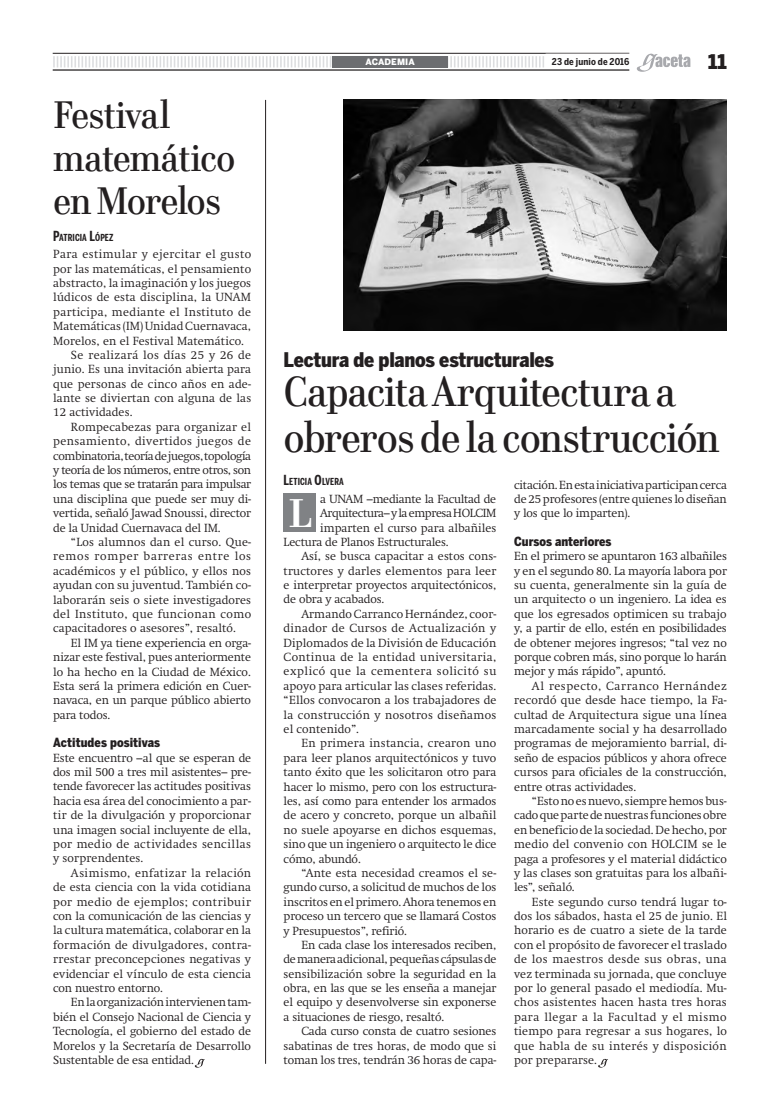
<style>
.page{position:relative;width:780px;height:1117px;background:#fff}
.page>*{position:absolute;margin:0;border:0;box-sizing:border-box;transform-origin:0 0}
._1_0_Cabeza_Secundar{font:500 42.5px/46.8px "Cellini TF";letter-spacing:-.02em;color:#231f20;scale:.95 1}
._3_0_Tex_Cap_3{font:700 40.5px "Cellini TF";color:#fff}
._1_0_Cabeza_Tercera{font:500 38.75px/42.6px "Cellini TF";letter-spacing:-.025em;color:#231f20;scale:.95 1}
._0_0_Balazo{font:900 condensed 20px "Benton Sans";letter-spacing:-.01em;color:#231f20}
.t1{font:900 20px "Benton Sans";color:#231f20}
._3_0_Descanso{font:900 condensed 12.5px "Benton Sans";color:#231f20}
._3_0_Texto{font:300 11.62px/14.4px "Swift";letter-spacing:-.005em;color:#231f20;text-align:justify}
._3_0_Tex_Cap_3-2{font:300 11.62px "Swift";letter-spacing:-.01em;color:#231f20}
._3_0_Tex_Cap_3-3{font:300 11.62px "Swift";letter-spacing:-.03em;color:#231f20}
._4_0_Crédito_nota{font:700 extra-condensed 9.62px "Benton Sans";letter-spacing:.01em;color:#231f20}
.t2{font:700 condensed 9.38px "Benton Sans";letter-spacing:.01em;color:#231f20}
.t3{font:900 8.75px "Benton Sans";letter-spacing:.01em;color:#fff}
.s1{font-size:13.75px}
</style>
<div class="page">
<svg style="left:53px;top:56px;width:491px;height:11px"></svg>
<hr style="left:53px;top:53px;width:576px;height:1px;background:#231f20">
<hr style="left:53px;top:69px;width:576px;height:2px;background:#231f20">
<div style="left:332px;top:56px;width:115px;height:11px;background:#6c6d70"></div>
<svg style="left:636px;top:53px;width:54px;height:19px"></svg>
<svg style="left:598px;top:1058px;width:10px;height:9px"></svg>
<div style="left:283px;top:493px;width:33px;height:38px;background:#808285"></div>
<svg style="left:195px;top:1058px;width:10px;height:9px"></svg>
<hr style="left:265px;top:100px;width:1px;height:963px;background:#231f20">
<img style="left:344px;top:100px;width:382px;height:230px">
<p class="_1_0_Cabeza_Tercera" style="left:53px;top:93px;width:193px">Festival matemático en Morelos</p>
<p class="_4_0_Crédito_nota" style="left:53px;top:231px;width:62px"><span class="s1">P</span>ATRICIA <span class="s1">L</span>ÓPEZ</p>
<p class="_3_0_Texto" style="left:53px;top:247px;width:199px">Para estimular y ejercitar el gusto por las matemáticas, el pensamiento abstracto, la imaginación y los juegos lúdicos de esta disciplina, la UNAM participa, mediante el Instituto de Matemáticas (IM) Unidad Cuernavaca, Morelos, en el Festival Matemático.</p>
<p class="_3_0_Texto" style="left:53px;top:347px;width:199px;text-indent:18px">Se realizará los días 25 y 26 de junio. Es una invitación abierta para que personas de cinco años en ade&shy;lante se diviertan con alguna de las 12 actividades.</p>
<p class="_3_0_Texto" style="left:53px;top:419px;width:199px;text-indent:18px">Rompecabezas para organizar el pensamiento, divertidos juegos de combinatoria, teoría de juegos, topología y teoría de los números, entre otros, son los temas que se tratarán para impulsar una disciplina que puede ser muy di&shy;vertida, señaló Jawad Snoussi, director de la Unidad Cuernavaca del IM.</p>
<p class="_3_0_Texto" style="left:53px;top:534px;width:199px;text-indent:18px">“Los alumnos dan el curso. Que&shy;remos romper barreras entre los académicos y el público, y ellos nos ayudan con su juventud. También co&shy;laborarán seis o siete investigadores del Instituto, que funcionan como capacitadores o asesores”, resaltó.</p>
<p class="_3_0_Texto" style="left:53px;top:635px;width:199px;text-indent:18px">El IM ya tiene experiencia en orga&shy;nizar este festival, pues anteriormente lo ha hecho en la Ciudad de México.<br>Esta será la primera edición en Cuer&shy;navaca, en un parque público abierto para todos.</p>
<p class="_3_0_Descanso" style="left:53px;top:735px;width:108px">Actitudes positivas</p>
<p class="_3_0_Texto" style="left:53px;top:750px;width:199px">Este encuentro –al que se esperan de dos mil 500 a tres mil asistentes– pre&shy;tende favorecer las actitudes positivas hacia esa área del conocimiento a par&shy;tir de la divulgación y proporcionar una imagen social incluyente de ella, por medio de actividades sencillas y sorprendentes.</p>
<p class="_3_0_Texto" style="left:53px;top:865px;width:199px;text-indent:18px">Asimismo, enfatizar la relación de esta ciencia con la vida cotidiana por medio de ejemplos; contribuir con la comunicación de las ciencias y la cultura matemática, colaborar en la formación de divulgadores, contra&shy;rrestar preconcepciones negativas y evidenciar el vínculo de esta ciencia con nuestro entorno.</p>
<p class="_3_0_Texto" style="left:53px;top:994px;width:199px;text-indent:18px">En la organización intervienen tam&shy;bién el Consejo Nacional de Ciencia y Tecnología, el gobierno del estado de Morelos y la Secretaría de Desarrollo Sustentable de esa entidad.</p>
<p class="t3" style="left:365px;top:57px;width:51px">ACADEMIA</p>
<h3 class="t1" style="left:708px;top:50px;width:20px">11</h3>
<p class="t2" style="left:552px;top:56px;width:79px">23 de junio de 2016</p>
<p class="_0_0_Balazo" style="left:283px;top:347px;width:272px">Lectura de planos estructurales</p>
<p class="_1_0_Cabeza_Secundar" style="left:283px;top:366px;width:460px">Capacita Arquitectura a obreros de la construcción</p>
<p class="_4_0_Crédito_nota" style="left:283px;top:476px;width:62px"><span class="s1">L</span>ETICIA <span class="s1">O</span>LVERA</p>
<p class="_3_0_Tex_Cap_3" style="left:288px;top:489px;width:25px">L</p>
<p class="_3_0_Tex_Cap_3-2" style="left:320px;top:492px;width:178px">a UNAM –mediante la Facultad de</p>
<p class="_3_0_Tex_Cap_3-3" style="left:320px;top:506px;width:178px">Arquitectura– y la empresa HOLCIM</p>
<p class="_3_0_Tex_Cap_3-2" style="left:320px;top:520px;width:178px">imparten el curso para albañiles</p>
<p class="_3_0_Tex_Cap_3-2" style="left:283px;top:535px;width:167px">Lectura de Planos Estructurales.</p>
<p class="_3_0_Texto" style="left:283px;top:549px;width:214px;text-indent:18px">Así, se busca capacitar a estos cons&shy;tructores y darles elementos para leer e interpretar proyectos arquitectónicos, de obra y acabados.</p>
<p class="_3_0_Texto" style="left:283px;top:606px;width:214px;text-indent:18px">Armando Carranco Hernández, coor&shy;dinador de Cursos de Actualización y Diplomados de la División de Educación Continua de la entidad universitaria, explicó que la cementera solicitó su apoyo para articular las clases referidas. “Ellos convocaron a los trabajadores de la construcción y nosotros diseñamos el contenido”.</p>
<p class="_3_0_Texto" style="left:283px;top:736px;width:214px;text-indent:18px">En primera instancia, crearon uno para leer planos arquitectónicos y tuvo tanto éxito que les solicitaron otro para hacer lo mismo, pero con los estructura&shy;les, así como para entender los armados de acero y concreto, porque un albañil no suele apoyarse en dichos esquemas, sino que un ingeniero o arquitecto le dice cómo, abundó.</p>
<p class="_3_0_Texto" style="left:283px;top:865px;width:214px;text-indent:18px">“Ante esta necesidad creamos el se&shy;gundo curso, a solicitud de muchos de los inscritos en el primero. Ahora tenemos en proceso un tercero que se llamará Costos y Presupuestos”, refirió.</p>
<p class="_3_0_Texto" style="left:283px;top:937px;width:214px;text-indent:18px">En cada clase los interesados reciben, de manera adicional, pequeñas cápsulas de sensibilización sobre la seguridad en la obra, en las que se les enseña a manejar el equipo y desenvolverse sin exponerse a situaciones de riesgo, resaltó.</p>
<p class="_3_0_Texto" style="left:283px;top:1023px;width:214px;text-indent:18px">Cada curso consta de cuatro sesiones sabatinas de tres horas, de modo que si toman los tres, tendrán 36 horas de capa-</p>
<p class="_3_0_Texto" style="left:514px;top:477px;width:214px">citación. En esta iniciativa participan cerca de 25 profesores (entre quienes lo diseñan y los que lo imparten).</p>
<p class="_3_0_Descanso" style="left:514px;top:534px;width:99px">Cursos anteriores</p>
<p class="_3_0_Texto" style="left:514px;top:549px;width:214px">En el primero se apuntaron 163 albañiles y en el segundo 80. La mayoría labora por su cuenta, generalmente sin la guía de un arquitecto o un ingeniero. La idea es que los egresados optimicen su trabajo y, a partir de ello, estén en posibilidades de obtener mejores ingresos; “tal vez no porque cobren más, sino porque lo harán mejor y más rápido”, apuntó.</p>
<p class="_3_0_Texto" style="left:514px;top:678px;width:214px;text-indent:18px">Al respecto, Carranco Hernández recordó que desde hace tiempo, la Fa&shy;cultad de Arquitectura sigue una línea marcadamente social y ha desarrollado programas de mejoramiento barrial, di&shy;seño de espacios públicos y ahora ofrece cursos para oficiales de la construcción, entre otras actividades.</p>
<p class="_3_0_Texto" style="left:514px;top:793px;width:214px;text-indent:18px">“Esto no es nuevo, siempre hemos bus&shy;cado que parte de nuestras funciones obre en beneficio de la sociedad. De hecho, por medio del convenio con HOLCIM se le paga a profesores y el material didáctico y las clases son gratuitas para los albañi&shy;les”, señaló.</p>
<p class="_3_0_Texto" style="left:514px;top:894px;width:214px;text-indent:18px">Este segundo curso tendrá lugar to&shy;dos los sábados, hasta el 25 de junio. El horario es de cuatro a siete de la tarde con el propósito de favorecer el traslado de los maestros desde sus obras, una vez terminada su jornada, que concluye por lo general pasado el mediodía. Mu&shy;chos asistentes hacen hasta tres horas para llegar a la Facultad y el mismo tiempo para regresar a sus hogares, lo que habla de su interés y disposición por prepararse.</p>
</div>
